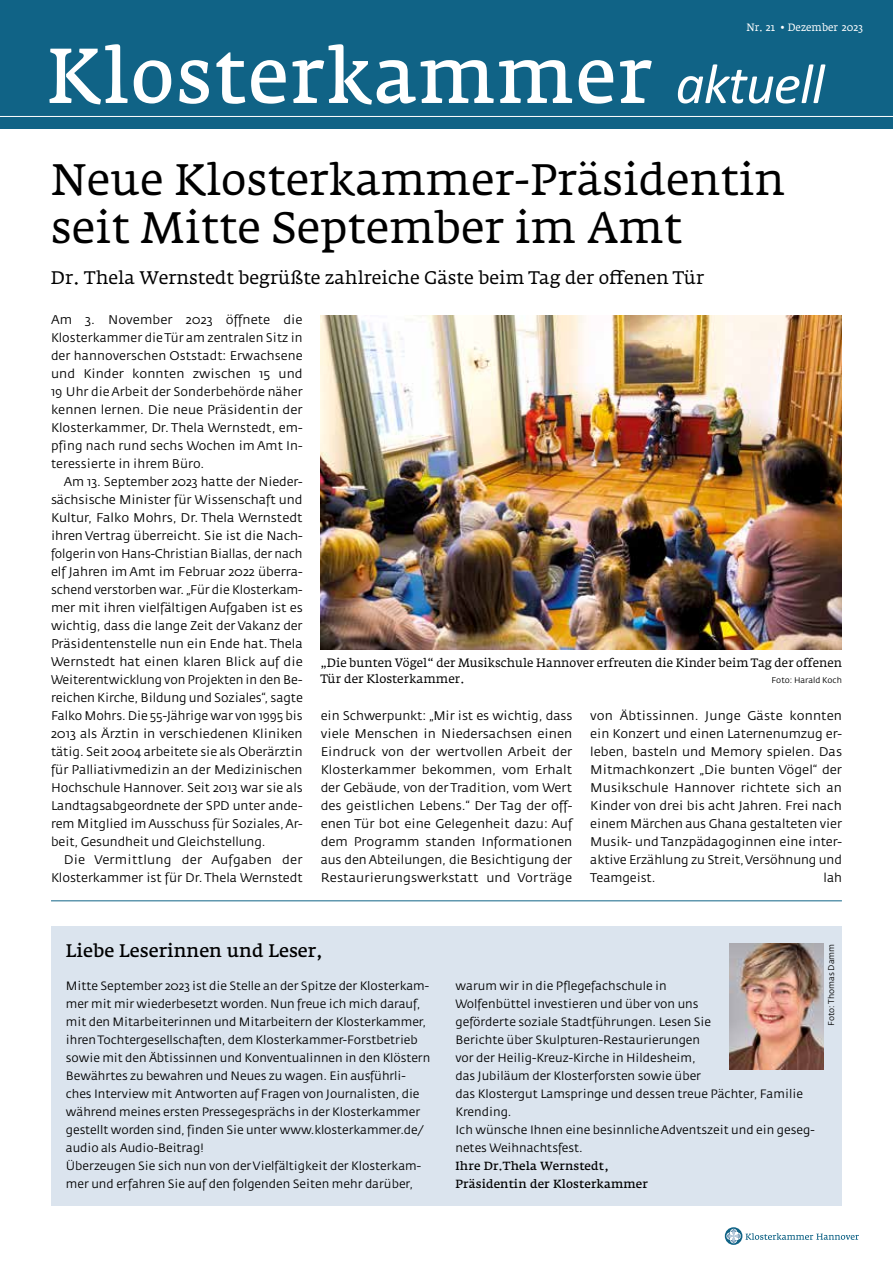
<style>
.page{position:relative;width:893px;height:1263px;background:#fff}
.page>*{position:absolute;margin:0;border:0;box-sizing:border-box;transform-origin:0 0}
.t1{font:76.8px "Fedra Serif A";letter-spacing:.025em;color:#fff;scale:.95 1}
.t2{font:43.5px/48px "Fedra Serif A";color:#000}
.t3{font:18px "Fedra Serif A";color:#000}
.t4{font:18px "Fedra Serif A";color:#000}
.t5{font:12.45px/18px "Fedra Sans";letter-spacing:-.005em;color:#000;text-align:justify}
.t6{font:12px/18px "Fedra Sans";letter-spacing:-.005em;color:#000}
.t7{font:12px/16.5px "Fedra Serif A";color:#000}
.t8{font:11.7px/18px "Fedra Serif A";letter-spacing:.01em;color:#000}
.t9{font:10.5px "Fedra Serif A";letter-spacing:.005em;color:#fff;scale:.95 1}
.t10{font:8.25px "Fedra Sans";letter-spacing:.005em;color:#000}
.s1{font-family:"Calibri";font-style:italic;font-size:56.7px}
</style>
<div class="page">
<div style="left:0;top:0;width:893px;height:128px;background:#106386"></div>
<hr style="left:0;top:116px;width:893px;height:1px;background:#fff">
<img style="left:320px;top:316px;width:522px;height:333px">
<div style="left:51px;top:926px;width:791px;height:280px;background:#dbe4ee"></div>
<img style="left:730px;top:943px;width:93px;height:126px">
<hr style="left:51px;top:900px;width:791px;height:1px;background:#106386">
<svg style="left:725px;top:1227px;width:17px;height:18px"></svg>
<svg style="left:726px;top:1229px;width:133px;height:14px"></svg>
<p class="t9" style="left:746px;top:21px;width:124px">Nr. 21 • Dezember 2023</p>
<h1 class="t1" style="left:47px;top:32px;width:820px">Klosterkammer <span class="s1">aktuell</span></h1>
<h2 class="t2" style="left:51px;top:156px;width:736px">Neue Klosterkammer-Präsidentin seit Mitte September im Amt</h2>
<h3 class="t3" style="left:51px;top:267px;width:654px">Dr. Thela Wernstedt begrüßte zahlreiche Gäste beim Tag der offenen Tür</h3>
<p class="t5" style="left:51px;top:311px;width:253px">Am 3. November 2023 öffnete die Klosterkammer die Tür am zentralen Sitz in der hannoverschen Oststadt: Erwachsene und Kinder konnten zwischen 15 und 19 Uhr die Arbeit der Sonderbehörde näher kennen lernen. Die neue Präsidentin der Klosterkammer, Dr. Thela Wernstedt, em&shy;pfing nach rund sechs Wochen im Amt In&shy;teressierte in ihrem Büro.</p>
<p class="t5" style="left:51px;top:473px;width:253px;text-indent:13px">Am 13. September 2023 hatte der Nieder&shy;sächsische Minister für Wissenschaft und Kultur, Falko Mohrs, Dr. Thela Wernstedt ihren Vertrag überreicht. Sie ist die Nach&shy;folgerin von Hans-Christian Biallas, der nach elf Jahren im Amt im Februar 2022 überra&shy;schend verstorben war. „Für die Klosterkam&shy;mer mit ihren vielfältigen Aufgaben ist es wichtig, dass die lange Zeit der Vakanz der Präsidentenstelle nun ein Ende hat. Thela Wernstedt hat einen klaren Blick auf die Weiterentwicklung von Projekten in den Be&shy;reichen Kirche, Bildung und Soziales“, sagte Falko Mohrs. Die 55-Jährige war von 1995 bis 2013 als Ärztin in verschiedenen Kliniken tätig. Seit 2004 arbeitete sie als Oberärztin für Palliativmedizin an der Medizinischen Hochschule Hannover. Seit 2013 war sie als Landtagsabgeordnete der SPD unter ande&shy;rem Mitglied im Ausschuss für Soziales, Ar&shy;beit, Gesundheit und Gleichstellung.</p>
<p class="t5" style="left:51px;top:851px;width:253px;text-align:right">Die Vermittlung der Aufgaben der<br>Klosterkammer ist für Dr. Thela Wernstedt</p>
<p class="t7" style="left:320px;top:654px;width:523px">„Die bunten Vögel“ der Musikschule Hannover erfreuten die Kinder beim Tag der offenen<br>Tür der Klosterkammer.</p>
<p class="t10" style="left:772px;top:676px;width:72px">Foto: Harald Koch</p>
<p class="t5" style="left:321px;top:707px;width:253px">ein Schwerpunkt: „Mir ist es wichtig, dass viele Menschen in Niedersachsen einen Eindruck von der wertvollen Arbeit der Klosterkammer bekommen, vom Erhalt der Gebäude, von der Tradition, vom Wert des geistlichen Lebens.“ Der Tag der off&shy;enen Tür bot eine Gelegenheit dazu: Auf dem Programm standen Informationen aus den Abteilungen, die Besichtigung der Restaurierungswerkstatt und Vorträge</p>
<p class="t5" style="left:590px;top:707px;width:253px">von Äbtissinnen. Junge Gäste konnten ein Konzert und einen Laternenumzug er&shy;leben, basteln und Memory spielen. Das Mitmachkonzert „Die bunten Vögel“ der Musikschule Hannover richtete sich an Kinder von drei bis acht Jahren. Frei nach einem Märchen aus Ghana gestalteten vier Musik- und Tanzpädagoginnen eine inter&shy;aktive Erzählung zu Streit, Versöhnung und Teamgeist.</p>
<p class="t5" style="left:824px;top:869px;width:20px">lah</p>
<h3 class="t4" style="left:66px;top:940px;width:259px">Liebe Leserinnen und Leser,</h3>
<p class="t6" style="left:66px;top:977px;width:366px">Mitte September 2023 ist die Stelle an der Spitze der Klosterkam&shy;mer mit mir wiederbesetzt worden. Nun freue ich mich darauf, mit den Mitarbeiterinnen und Mitarbeitern der Klosterkammer, ihren Tochtergesellschaften, dem Klosterkammer-Forstbetrieb sowie mit den Äbtissinnen und Konventualinnen in den Klöstern Bewährtes zu bewahren und Neues zu wagen. Ein ausführli&shy;ches Interview mit Antworten auf Fragen von Journalisten, die während meines ersten Pressegesprächs in der Klosterkammer gestellt worden sind, finden Sie unter www.klosterkammer.de/ audio als Audio-Beitrag!<br>Überzeugen Sie sich nun von der Vielfältigkeit der Klosterkam&shy;mer und erfahren Sie auf den folgenden Seiten mehr darüber,</p>
<p class="t6" style="left:455px;top:977px;width:361px">warum wir in die Pflegefachschule in<br>Wolfenbüttel investieren und über von uns<br>geförderte soziale Stadtführungen. Lesen Sie<br>Berichte über Skulpturen-Restaurierungen<br>vor der Heilig-Kreuz-Kirche in Hildesheim,<br>das Jubiläum der Klosterforsten sowie über<br>das Klostergut Lamspringe und dessen treue Pächter, Familie Krending.<br>Ich wünsche Ihnen eine besinnliche Adventszeit und ein geseg&shy;netes Weihnachtsfest.</p>
<p class="t8" style="left:455px;top:1157px;width:194px">Ihre Dr.Thela Wernstedt,<br>Präsidentin der Klosterkammer</p>
<p class="t10" style="left:827px;top:1026px;width:84px;rotate:-90deg">Foto: Thomas Damm</p>
</div>
